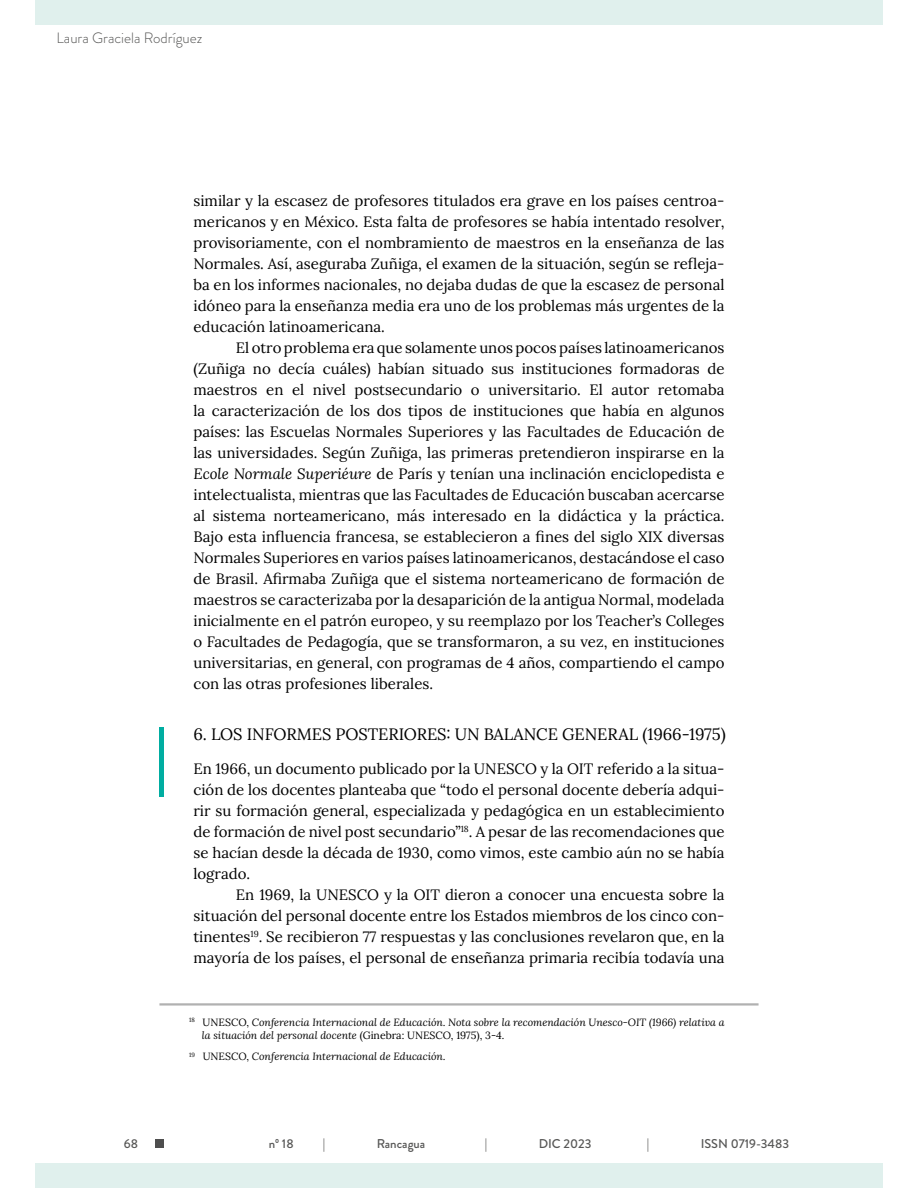
<style>
.page{position:relative;width:918px;height:1188px;background:#fff}
.page>*{position:absolute;margin:0;border:0;box-sizing:border-box;transform-origin:0 0}
.t1{font:16.5px "Lora";letter-spacing:-.005em;color:#000}
.t2{font:15px/21px "Lora";color:#000;text-align:justify}
.t3{font:300 15px "Brandon Grotesque";color:#575756}
.t4{font:500 12.75px "Brandon Grotesque";color:#575756}
.t5{font:italic 10.5px/13.5px "Lora";color:#000}
.s1{font-style:italic}
.s2{font-style:normal}
</style>
<div class="page">
<div style="left:35px;top:0;width:848px;height:25px;background:#e0f0ed"></div>
<div style="left:35px;top:1164px;width:848px;height:24px;background:#e0f0ed"></div>
<div style="left:155px;top:1139px;width:9px;height:9px;background:#4e4e4e"></div>
<hr style="left:159px;top:1003px;width:600px;height:3px;background:#b1b1b1">
<div style="left:159px;top:727px;width:5px;height:70px;background:#00ada1"></div>
<p class="t3" style="left:57px;top:28px;width:147px">Laura Graciela Rodríguez</p>
<p class="t2" style="left:193px;top:190px;width:533px">similar y la escasez de profesores titulados era grave en los países centroa&shy;mericanos y en México. Esta falta de profesores se había intentado resolver, provisoriamente, con el nombramiento de maestros en la enseñanza de las Normales. Así, aseguraba Zuñiga, el examen de la situación, según se refleja&shy;ba en los informes nacionales, no dejaba dudas de que la escasez de personal idóneo para la enseñanza media era uno de los problemas más urgentes de la educación latinoamericana.</p>
<p class="t2" style="left:193px;top:337px;width:533px;text-indent:43px">El otro problema era que solamente unos pocos países latinoamericanos (Zuñiga no decía cuáles) habían situado sus instituciones formadoras de maestros en el nivel postsecundario o universitario. El autor retomaba la caracterización de los dos tipos de instituciones que había en algunos países: las Escuelas Normales Superiores y las Facultades de Educación de las universidades. Según Zuñiga, las primeras pretendieron inspirarse en la <span class="s1">Ecole Normale Superiéure</span> de París y tenían una inclinación enciclopedista e intelectualista, mientras que las Facultades de Educación buscaban acercarse al sistema norteamericano, más interesado en la didáctica y la práctica.<br>Bajo esta influencia francesa, se establecieron a fines del siglo XIX diversas Normales Superiores en varios países latinoamericanos, destacándose el caso de Brasil. Afirmaba Zuñiga que el sistema norteamericano de formación de maestros se caracterizaba por la desaparición de la antigua Normal, modelada inicialmente en el patrón europeo, y su reemplazo por los Teacher’s Colleges o Facultades de Pedagogía, que se transformaron, a su vez, en instituciones universitarias, en general, con programas de 4 años, compartiendo el campo con las otras profesiones liberales.</p>
<p class="t1" style="left:193px;top:722px;width:534px">6. LOS INFORMES POSTERIORES: UN BALANCE GENERAL (1966-1975)</p>
<p class="t2" style="left:193px;top:757px;width:533px">En 1966, un documento publicado por la UNESCO y la OIT referido a la situa&shy;ción de los docentes planteaba que “todo el personal docente debería adqui&shy;rir su formación general, especializada y pedagógica en un establecimiento de formación de nivel post secundario”<sup>18</sup>. A pesar de las recomendaciones que se hacían desde la década de 1930, como vimos, este cambio aún no se había logrado.</p>
<p class="t2" style="left:193px;top:883px;width:533px;text-indent:43px">En 1969, la UNESCO y la OIT dieron a conocer una encuesta sobre la situación del personal docente entre los Estados miembros de los cinco con&shy;tinentes<sup>19</sup>. Se recibieron 77 respuestas y las conclusiones revelaron que, en la mayoría de los países, el personal de enseñanza primaria recibía todavía una</p>
<p class="t5" style="left:202px;top:1015px;width:524px;text-indent:-13px"><sup>18</sup> <span class="s2">UNESCO,</span> Conferencia Internacional de Educación. Nota sobre la recomendación Unesco-OIT (1966) relativa a la situación del personal docente <span class="s2">(Ginebra: UNESCO, 1975), 3-4.</span></p>
<p class="t5" style="left:189px;top:1050px;width:258px"><sup>19</sup> <span class="s2">UNESCO,</span> Conferencia Internacional de Educación.</p>
<p class="t4" style="left:124px;top:1135px;width:16px">68</p>
<p class="t4" style="left:269px;top:1135px;width:26px">nº 18</p>
<p class="t4" style="left:323px;top:1135px;width:4px">|</p>
<p class="t4" style="left:377px;top:1135px;width:50px">Rancagua</p>
<p class="t4" style="left:485px;top:1135px;width:4px">|</p>
<p class="t4" style="left:539px;top:1135px;width:54px">DIC 2023</p>
<p class="t4" style="left:647px;top:1135px;width:4px">|</p>
<p class="t4" style="left:701px;top:1135px;width:90px">ISSN 0719-3483</p>
</div>
